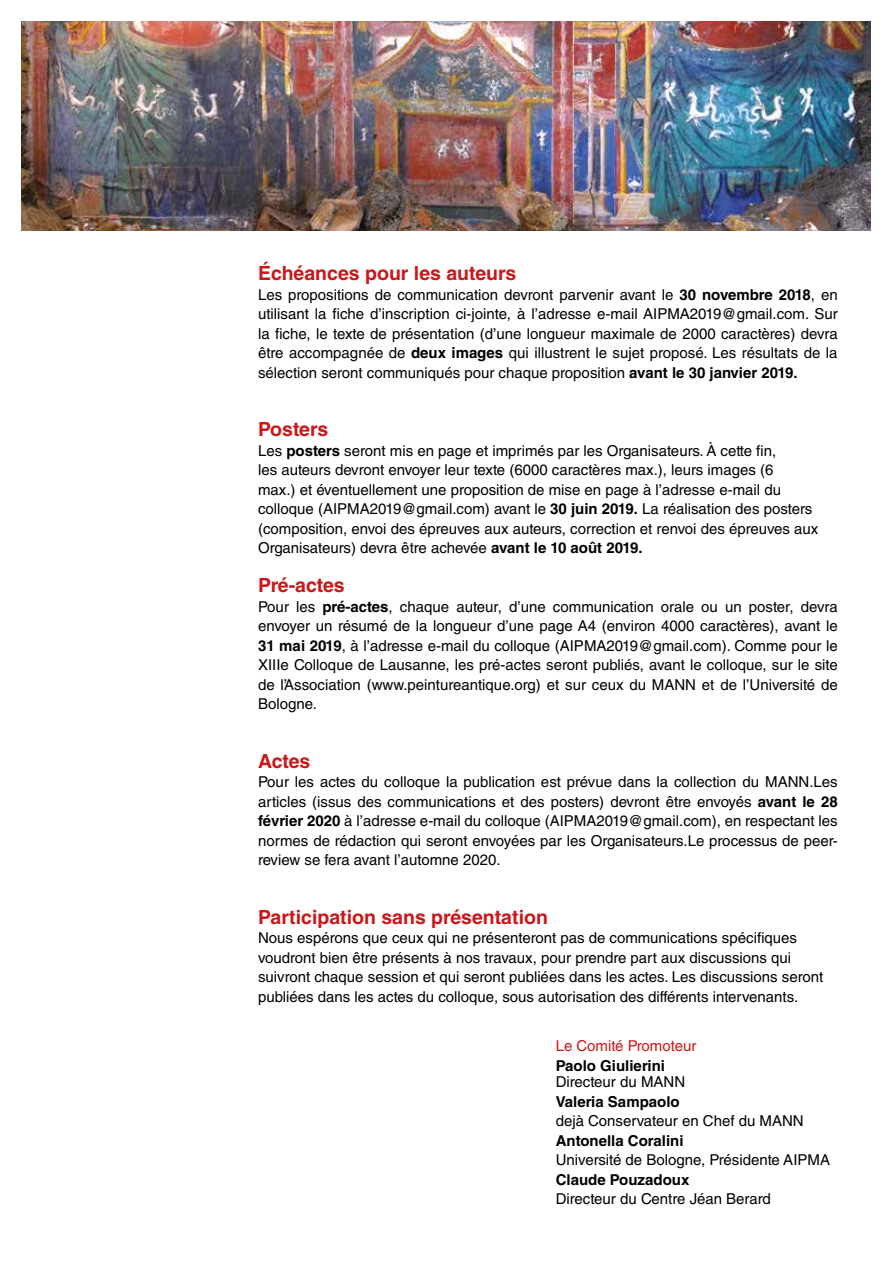
<style>
.page{position:relative;width:893px;height:1263px;background:#fff}
.page>*{position:absolute;margin:0;border:0;box-sizing:border-box;transform-origin:0 0}
.t1{font:700 19.5px "Helvetica LT Std";color:#cd1619}
.t2{font:15px/19.5px "Helvetica LT Std";color:#000;text-align:justify}
.t3{font:700 15px "Helvetica LT Std";color:#000}
.t4{font:15px "Helvetica LT Std";color:#cd1619}
.s1{font-weight:700}
</style>
<div class="page">
<img style="left:21px;top:21px;width:850px;height:209px">
<h1 class="t1" style="left:258px;top:261px;width:260px">Échéances pour les auteurs</h1>
<p class="t2" style="left:258px;top:285px;width:581px">Les propositions de communication devront parvenir avant le <span class="s1">30 novembre 2018</span>, en utilisant la fiche d’inscription ci-jointe, à l’adresse e-mail AIPMA2019@gmail.com. Sur la fiche, le texte de présentation (d’une longueur maximale de 2000 caractères) devra être accompagnée de <span class="s1">deux images</span> qui illustrent le sujet proposé. Les résultats de la sélection seront communiqués pour chaque proposition <span class="s1">avant le 30 janvier 2019.</span></p>
<h1 class="t1" style="left:258px;top:417px;width:72px">Posters</h1>
<p class="t2" style="left:258px;top:441px;width:562px;text-align:left">Les <span class="s1">posters</span> seront mis en page et imprimés par les Organisateurs. À cette fin,<br>les auteurs devront envoyer leur texte (6000 caractères max.), leurs images (6<br>max.) et éventuellement une proposition de mise en page à l’adresse e-mail du colloque (AIPMA2019@gmail.com) avant le <span class="s1">30 juin 2019.</span> La réalisation des posters (composition, envoi des épreuves aux auteurs, correction et renvoi des épreuves aux Organisateurs) devra être achevée <span class="s1">avant le 10 août 2019.</span></p>
<h1 class="t1" style="left:258px;top:573px;width:88px">Pré-actes</h1>
<p class="t2" style="left:258px;top:597px;width:581px">Pour les <span class="s1">pré-actes</span>, chaque auteur, d’une communication orale ou un poster, devra envoyer un résumé de la longueur d’une page A4 (environ 4000 caractères), avant le <span class="s1">31 mai 2019</span>, à l’adresse e-mail du colloque (AIPMA2019@gmail.com). Comme pour le XIIIe Colloque de Lausanne, les pré-actes seront publiés, avant le colloque, sur le site de l’Association (www.peintureantique.org) et sur ceux du MANN et de l’Université de Bologne.</p>
<h1 class="t1" style="left:258px;top:749px;width:54px">Actes</h1>
<p class="t2" style="left:258px;top:772px;width:581px">Pour les actes du colloque la publication est prévue dans la collection du MANN.Les articles (issus des communications et des posters) devront être envoyés <span class="s1">avant le 28 février 2020</span> à l’adresse e-mail du colloque (AIPMA2019@gmail.com), en respectant les normes de rédaction qui seront envoyées par les Organisateurs.Le processus de peer&shy;review se fera avant l’automne 2020.</p>
<h1 class="t1" style="left:258px;top:905px;width:291px">Participation sans présentation</h1>
<p class="t2" style="left:258px;top:928px;width:567px;text-align:left">Nous espérons que ceux qui ne présenteront pas de communications spécifiques voudront bien être présents à nos travaux, pour prendre part aux discussions qui suivront chaque session et qui seront publiées dans les actes. Les discussions seront publiées dans les actes du colloque, sous autorisation des différents intervenants.</p>
<p class="t4" style="left:556px;top:1037px;width:142px">Le Comité Promoteur</p>
<p class="t3" style="left:556px;top:1056px;width:111px">Paolo Giulierini</p>
<p class="t2" style="left:556px;top:1072px;width:131px">Directeur du MANN</p>
<p class="t3" style="left:556px;top:1092px;width:125px">Valeria Sampaolo</p>
<p class="t2" style="left:556px;top:1111px;width:249px">dejà Conservateur en Chef du MANN</p>
<p class="t3" style="left:556px;top:1131px;width:129px">Antonella Coralini</p>
<p class="t2" style="left:556px;top:1150px;width:276px">Université de Bologne, Présidente AIPMA</p>
<p class="t3" style="left:556px;top:1170px;width:135px">Claude Pouzadoux</p>
<p class="t2" style="left:556px;top:1189px;width:217px">Directeur du Centre Jéan Berard</p>
</div>
